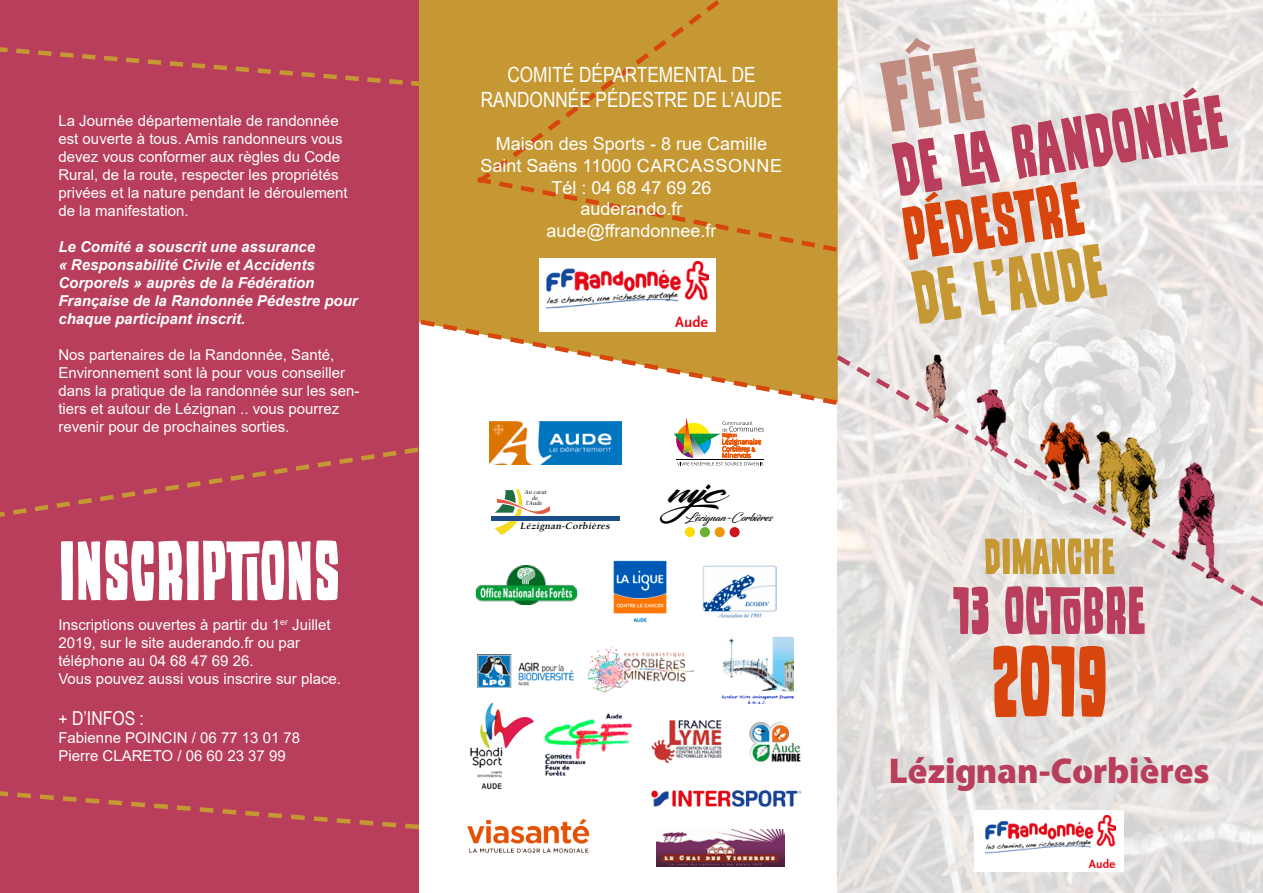
<style>
.page{position:relative;width:1263px;height:893px;background:#fff}
.page>*{position:absolute;margin:0;border:0;box-sizing:border-box;transform-origin:0 0}
.t1{font:108px "Wood Stamp";color:#c28b80}
.t2{font:108px "Wood Stamp";color:#d8450d}
.t3{font:90px "Wood Stamp";color:#fff}
.t4{font:80.85px "Wood Stamp";color:#b83e5b}
.t5{font:80.85px "Wood Stamp";color:#d8450d}
.t6{font:80.85px "Wood Stamp";color:#c59833}
.t7{font:72px "Wood Stamp";color:#b83e5b}
.t8{font:54px "Wood Stamp";color:#c59833}
.t9{font:900 36px "Cleanvertising";color:#b83e5b}
.t10{font:27px "King City Free Font";color:#000}
.t11{font:21px/25.2px "Arial Narrow";color:#fff;text-align:center}
.t12{font:19.2px "Arial Narrow";color:#fff}
.t13{font:18px/21.6px "Arial";color:#fff;text-align:center}
.t14{font:15px/18px "Arial";color:#fff}
.t15{font:italic 700 15px/18px "Arial";color:#fff}
.t16{font:10.8px "Blacksword";color:#000}
.t17{font:italic 700 9.9px "Berkeley LT";color:#000}
.t18{font:italic 500 6.15px/5.2px "Berkeley LT";color:#000;text-align:center}
</style>
<div class="page">
<img style="left:544px;top:713px;width:88px;height:63px">
<img style="left:838px;top:0;width:425px;height:893px">
<div style="left:419px;top:0;width:419px;height:317px;background:#c59833"></div>
<div style="left:0;top:0;width:419px;height:893px;background:#b83e5b"></div>
<div style="left:540px;top:258px;width:176px;height:73px;background:#fff"></div>
<img style="left:546px;top:262px;width:163px;height:55px">
<div style="left:975px;top:810px;width:149px;height:62px;background:#fff"></div>
<img style="left:985px;top:816px;width:130px;height:51px">
<svg style="left:837px;top:351px;width:426px;height:260px;background:#e7e2e1"></svg>
<div style="left:472px;top:174px;width:370px;height:81px;background:#c59833"></div>
<svg style="left:0;top:44px;width:429px;height:45px"></svg>
<svg style="left:0;top:791px;width:419px;height:38px"></svg>
<svg style="left:0;top:447px;width:419px;height:70px"></svg>
<div style="left:472px;top:0;width:305px;height:188px;background:#c59833"></div>
<svg style="left:419px;top:317px;width:423px;height:91px"></svg>
<svg style="left:495px;top:489px;width:55px;height:46px"></svg>
<div style="left:491px;top:516px;width:129px;height:5px;background:#1b4e89"></div>
<div style="left:685px;top:527px;width:10px;height:10px;background:#ffdc01;border-radius:50%"></div>
<div style="left:700px;top:527px;width:10px;height:10px;background:#69b233;border-radius:50%"></div>
<div style="left:715px;top:527px;width:10px;height:10px;background:#ee970a;border-radius:50%"></div>
<div style="left:729px;top:527px;width:11px;height:10px;background:#cd141d;border-radius:50%"></div>
<img style="left:651px;top:790px;width:151px;height:16px">
<img style="left:467px;top:818px;width:123px;height:35px">
<svg style="left:674px;top:417px;width:90px;height:48px"></svg>
<img style="left:490px;top:421px;width:131px;height:43px">
<img style="left:470px;top:702px;width:64px;height:88px">
<img style="left:475px;top:566px;width:103px;height:38px">
<img style="left:703px;top:566px;width:74px;height:52px">
<img style="left:651px;top:720px;width:71px;height:44px">
<img style="left:613px;top:560px;width:54px;height:63px">
<img style="left:477px;top:654px;width:97px;height:34px">
<img style="left:721px;top:637px;width:73px;height:66px">
<img style="left:589px;top:646px;width:104px;height:47px">
<img style="left:657px;top:830px;width:127px;height:36px">
<img style="left:906px;top:336px;width:326px;height:257px">
<img style="left:749px;top:722px;width:52px;height:40px">
<p class="t14" style="left:58px;top:112px;width:291px">La Journée départementale de randonnée est ouverte à tous. Amis randonneurs vous devez vous conformer aux règles du Code Rural, de la route, respecter les propriétés privées et la nature pendant le déroulement de la manifestation.</p>
<p class="t15" style="left:58px;top:239px;width:301px">Le Comité a souscrit une assurance<br>« Responsabilité Civile et Accidents Corporels » auprès de la Fédération Française de la Randonnée Pédestre pour chaque participant inscrit.</p>
<p class="t14" style="left:58px;top:346px;width:303px">Nos partenaires de la Randonnée, Santé, Environnement sont là pour vous conseiller dans la pratique de la randonnée sur les sen&shy;tiers et autour de Lézignan .. vous pourrez revenir pour de prochaines sorties.</p>
<h2 class="t3" style="left:58px;top:524px;width:283px">INSCRIPTIONS</h2>
<p class="t14" style="left:58px;top:616px;width:284px">Inscriptions ouvertes à partir du 1<sup>er</sup> Juillet 2019, sur le site auderando.fr ou par téléphone au 04 68 47 69 26.<br>Vous pouvez aussi vous inscrire sur place.</p>
<p class="t12" style="left:58px;top:704px;width:87px">+ D’INFOS :</p>
<p class="t14" style="left:58px;top:729px;width:243px">Fabienne POINCIN / 06 77 13 01 78<br>Pierre CLARETO / 06 60 23 37 99</p>
<h3 class="t11" style="left:481px;top:61px;width:303px">COMITÉ DÉPARTEMENTAL DE<br>RANDONNÉE PÉDESTRE DE L’AUDE</h3>
<p class="t13" style="left:481px;top:133px;width:303px">Maison des Sports - 8 rue Camille<br>Saint Saëns 11000 CARCASSONNE<br>Tél : 04 68 47 69 26<br>auderando.fr<br>aude@ffrandonnee.fr</p>
<p class="t18" style="left:525px;top:490px;width:25px">Au cœur de l’Aude</p>
<p class="t17" style="left:520px;top:520px;width:94px">Lézignan-Corbières</p>
<h3 class="t10" style="left:668px;top:478px;width:87px">mjc</h3>
<p class="t16" style="left:685px;top:511px;width:88px">Lézignan-Corbières</p>
<h1 class="t1" style="left:874px;top:42px;width:85px;rotate:-9deg">FÊTE</h1>
<h3 class="t4" style="left:887px;top:130px;width:337px;rotate:-9deg">DE LA RANDONNÉE</h3>
<h3 class="t5" style="left:896px;top:193px;width:183px;rotate:-9deg">PÉDESTRE</h3>
<h3 class="t6" style="left:906px;top:257px;width:196px;rotate:-9deg">DE L’AUDE</h3>
<h3 class="t8" style="left:984px;top:528px;width:133px">DIMANCHE</h3>
<h3 class="t7" style="left:953px;top:573px;width:194px">13 OCTOBRE</h3>
<h1 class="t2" style="left:991px;top:625px;width:118px">2019</h1>
<h3 class="t9" style="left:889px;top:741px;width:322px">Lézignan-Corbières</h3>
</div>
